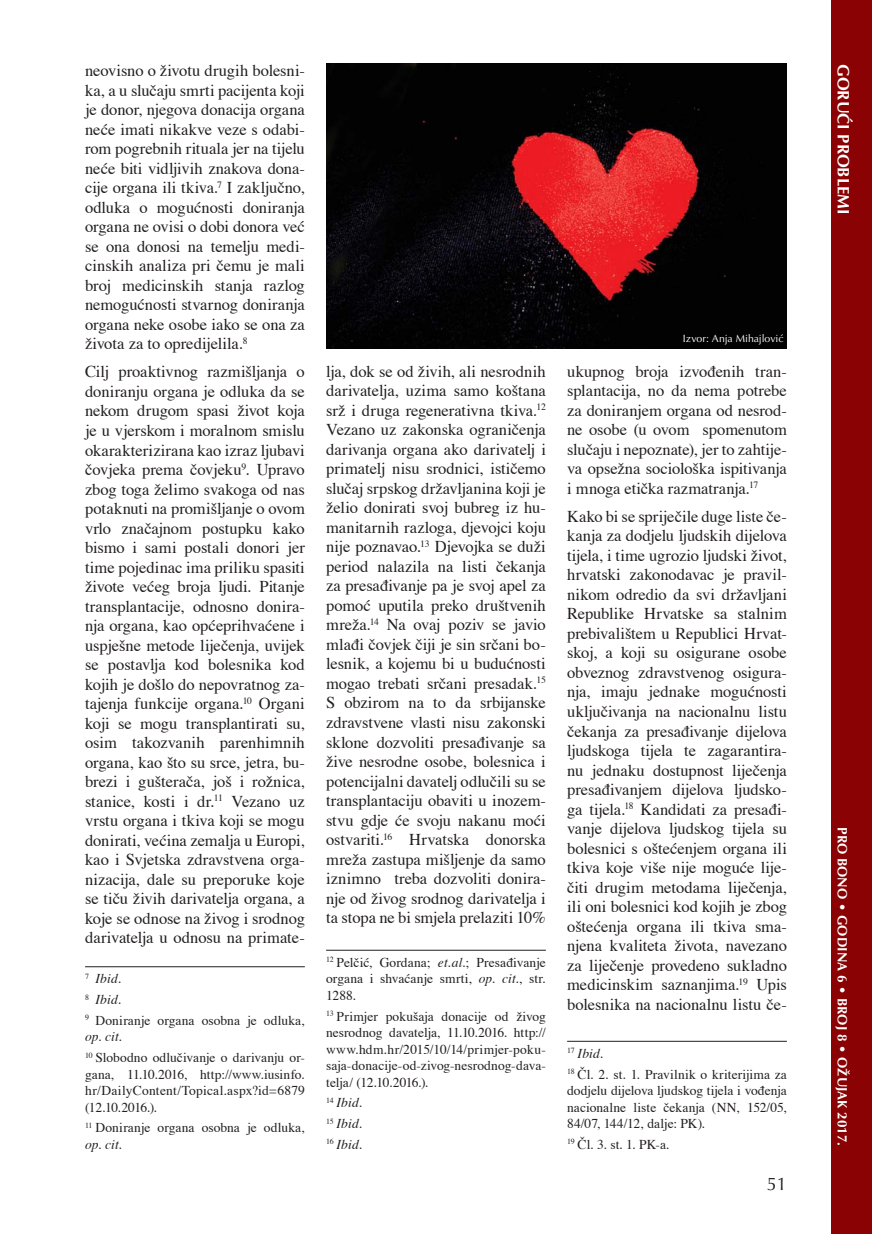
<style>
.page{position:relative;width:872px;height:1234px;background:#fff}
.page>*{position:absolute;margin:0;border:0;box-sizing:border-box;transform-origin:0 0}
.t1{font:18px "Optima CE";color:#231f20}
.t2{font:16.5px/19.5px "Times";letter-spacing:-.005em;color:#231f20;text-align:justify}
.t3{font:700 16.5px "Optima CE";color:#fff}
.t4{font:13.5px/16.5px "Times";letter-spacing:.005em;color:#231f20}
.t5{font:700 13.5px "Optima CE";color:#fff}
.t6{font:italic 13.5px/20.7px "Times";letter-spacing:.015em;color:#231f20;text-align:justify}
.t7{font:10.5px "Optima CE";letter-spacing:-.005em;color:#fff}
.s1{font-style:italic}
</style>
<div class="page">
<div style="left:831px;top:0;width:41px;height:1233px;background:#8b0204"></div>
<hr style="left:85px;top:966px;width:220px;height:1px;background:#231f20">
<hr style="left:326px;top:949px;width:220px;height:1px;background:#231f20">
<hr style="left:567px;top:1040px;width:220px;height:1px;background:#231f20">
<img style="left:326px;top:64px;width:461px;height:285px">
<p class="t2" style="left:85px;top:62px;width:221px">neovisno o životu drugih bolesni&shy;ka, a u slučaju smrti pacijenta koji je donor, njegova donacija organa neće imati nikakve veze s odabi&shy;rom pogrebnih rituala jer na tijelu neće biti vidljivih znakova dona&shy;cije organa ili tkiva.<sup>7</sup> I zaključno, odluka o mogućnosti doniranja organa ne ovisi o dobi donora već se ona donosi na temelju medi&shy;cinskih analiza pri čemu je mali broj medicinskih stanja razlog nemogućnosti stvarnog doniranja organa neke osobe iako se ona za života za to opredijelila.<sup>8</sup></p>
<p class="t2" style="left:85px;top:363px;width:221px">Cilj proaktivnog razmišljanja o doniranju organa je odluka da se nekom drugom spasi život koja je u vjerskom i moralnom smislu okarakterizirana kao izraz ljubavi čovjeka prema čovjeku<sup>9</sup>. Upravo zbog toga želimo svakoga od nas potaknuti na promišljanje o ovom vrlo značajnom postupku kako bismo i sami postali donori jer time pojedinac ima priliku spasiti živote većeg broja ljudi. Pitanje transplantacije, odnosno donira&shy;nja organa, kao općeprihvaćene i uspješne metode liječenja, uvijek se postavlja kod bolesnika kod kojih je došlo do nepovratnog za&shy;tajenja funkcije organa.<sup>10</sup> Organi koji se mogu transplantirati su, osim takozvanih parenhimnih organa, kao što su srce, jetra, bu&shy;brezi i gušterača, još i rožnica, stanice, kosti i dr.<sup>11</sup> Vezano uz vrstu organa i tkiva koji se mogu donirati, većina zemalja u Europi, kao i Svjetska zdravstvena orga&shy;nizacija, dale su preporuke koje se tiču živih darivatelja organa, a koje se odnose na živog i srodnog darivatelja u odnosu na primate-</p>
<p class="t4" style="left:85px;top:969px;width:221px;line-height:20.7px"><sup>7</sup> <span class="s1">Ibid.<br></span><sup>8</sup> <span class="s1">Ibid.<br></span><sup>9</sup> Doniranje organa osobna je odluka,</p>
<p class="t4" style="left:85px;top:1027px;width:221px;line-height:20.7px"><span class="s1">op. cit.<br></span><sup>10</sup> Slobodno odlučivanje o darivanju or-</p>
<p class="t4" style="left:85px;top:1066px;width:221px;text-align:justify">gana, 11.10.2016, http://www.iusinfo. hr/DailyContent/Topical.aspx?id=6879 (12.10.2016.).</p>
<p class="t4" style="left:85px;top:1120px;width:221px"><sup>11</sup> Doniranje organa osobna je odluka, <span class="s1">op. cit.</span></p>
<p class="t2" style="left:326px;top:363px;width:221px">lja, dok se od živih, ali nesrodnih darivatelja, uzima samo koštana srž i druga regenerativna tkiva.<sup>12<br></sup>Vezano uz zakonska ograničenja darivanja organa ako darivatelj i primatelj nisu srodnici, ističemo slučaj srpskog državljanina koji je želio donirati svoj bubreg iz hu&shy;manitarnih razloga, djevojci koju nije poznavao.<sup>13</sup> Djevojka se duži period nalazila na listi čekanja za presađivanje pa je svoj apel za pomoć uputila preko društvenih mreža.<sup>14</sup> Na ovaj poziv se javio mlađi čovjek čiji je sin srčani bo&shy;lesnik, a kojemu bi u budućnosti mogao trebati srčani presadak.<sup>15<br></sup>S obzirom na to da srbijanske zdravstvene vlasti nisu zakonski sklone dozvoliti presađivanje sa žive nesrodne osobe, bolesnica i potencijalni davatelj odlučili su se transplantaciju obaviti u inozem&shy;stvu gdje će svoju nakanu moći ostvariti.<sup>16</sup> Hrvatska donorska mre ža zastupa mišljenje da samo iznimno treba dozvoliti donira&shy;nje od živog srodnog darivatelja i ta stopa ne bi smjela prelaziti 10%</p>
<p class="t4" style="left:326px;top:954px;width:221px;text-align:justify"><sup>12</sup> Pelčić, Gordana; <span class="s1">et.al</span>.; Presađivanje organa i shvaćanje smrti, <span class="s1">op. cit.</span>, str.<br>1288.</p>
<p class="t4" style="left:326px;top:1008px;width:221px;text-align:justify"><sup>13</sup> Primjer pokušaja donacije od živog nesrodnog davatelja, 11.10.2016. http:// www.hdm.hr/2015/10/14/primjer-poku&shy;saja-donacije-od-zivog-nesrodnog-dava&shy;telja/ (12.10.2016.).</p>
<p class="t6" style="left:326px;top:1093px;width:38px"><sup>14</sup> Ibid.<br><sup>15</sup> Ibid.<br><sup>16</sup> Ibid.</p>
<p class="t7" style="left:683px;top:333px;width:102px">Izvor: Anja Mihajlović</p>
<p class="t2" style="left:567px;top:363px;width:221px">ukupnog broja izvođenih tran&shy;splantacija, no da nema potrebe za doniranjem organa od nesrod&shy;ne osobe (u ovom spomenutom slučaju i nepoznate), jer to zahtije&shy;va opsežna sociološka ispitivanja i mnoga etička razmatranja.<sup>17</sup></p>
<p class="t2" style="left:567px;top:508px;width:221px">Kako bi se spriječile duge liste če&shy;kanja za dodjelu ljudskih dijelova tijela, i time ugrozio ljudski život, hrvatski zakonodavac je pravil&shy;nikom odredio da svi državljani Republike Hrvatske sa stalnim prebivalištem u Republici Hrvat&shy;skoj, a koji su osigurane osobe obveznog zdravstvenog osigura&shy;nja, imaju jednake mogućnosti uključivanja na nacionalnu listu čekanja za presađivanje dijelova ljudskoga tijela te zagarantira&shy;nu jednaku dostupnost liječenja presađivanjem dijelova ljudsko&shy;ga tijela.<sup>18</sup> Kandidati za presađi&shy;vanje dijelova ljudskog tijela su bolesnici s oštećenjem organa ili tkiva koje više nije moguće lije&shy;čiti drugim metodama liječenja, ili oni bolesnici kod kojih je zbog oštećenja organa ili tkiva sma&shy;njena kvaliteta života, navezano za liječenje provedeno sukladno medicinskim saznanjima.<sup>19</sup> Upis bolesnika na nacionalnu listu če-</p>
<p class="t4" style="left:567px;top:1043px;width:221px;line-height:20.7px"><sup>17</sup> <span class="s1">Ibid.<br></span><sup>18</sup> Čl. 2. st. 1. Pravilnik o kriterijima za</p>
<p class="t4" style="left:567px;top:1083px;width:221px;text-align:justify">dodjelu dijelova ljudskog tijela i vođenja nacionalne liste čekanja (NN, 152/05, 84/07, 144/12, dalje: PK).</p>
<p class="t4" style="left:567px;top:1136px;width:104px"><sup>19</sup> Čl. 3. st. 1. PK-a.</p>
<p class="t1" style="left:767px;top:1174px;width:22px">51</p>
<p class="t3" style="left:851px;top:64px;width:152px;rotate:90deg">GORUĆI PROBLEMI</p>
<p class="t5" style="left:849px;top:826px;width:320px;rotate:90deg">PRO BONO • GODINA 6 • BROJ 8 • OŽUJAK 2017.</p>
</div>
